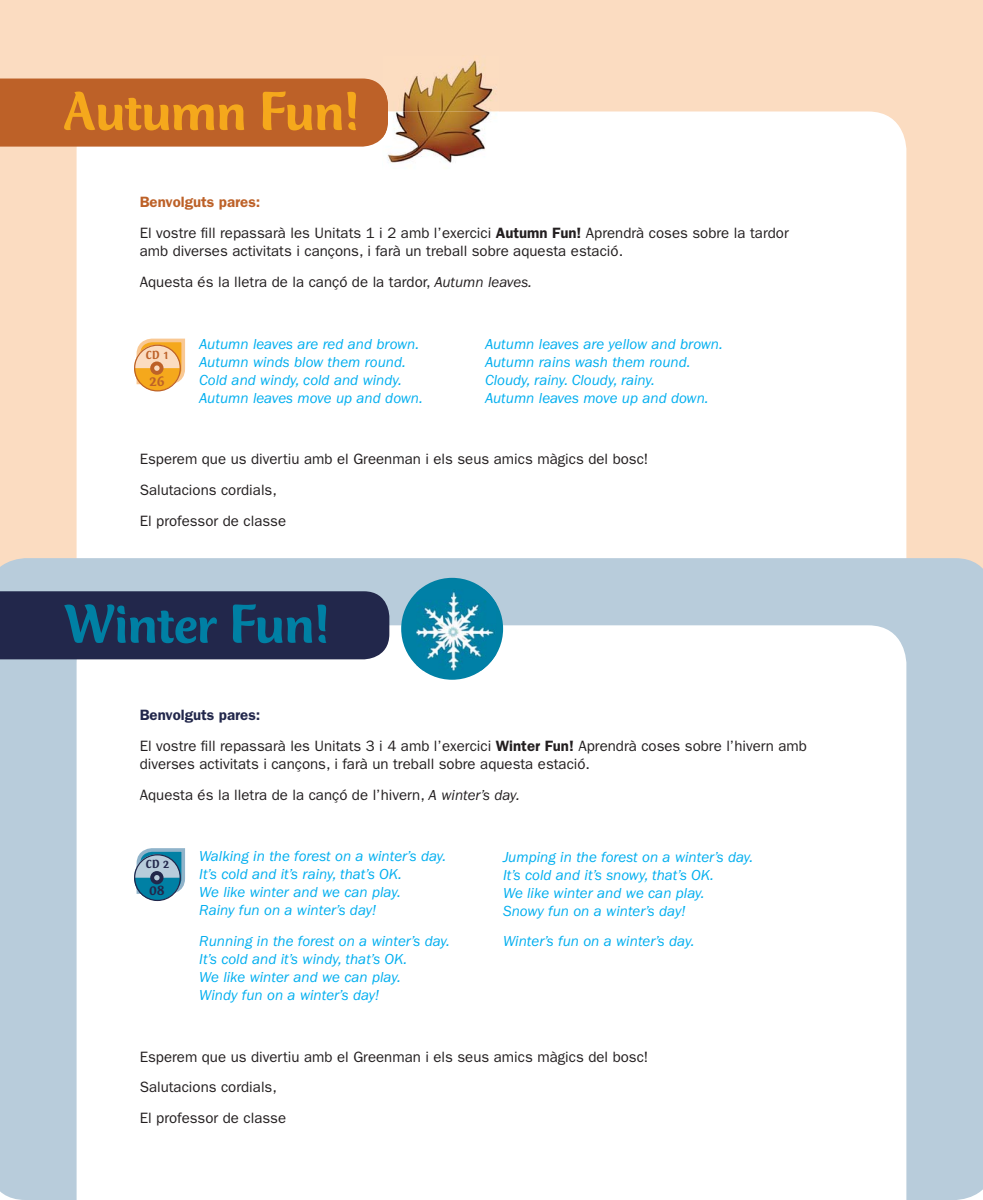
<style>
.page{position:relative;width:983px;height:1200px;background:#fff}
.page>*{position:absolute;margin:0;border:0;box-sizing:border-box;transform-origin:0 0}
.t1{font:500 57px "Club Type Std";letter-spacing:-.01em;color:#f5a81c}
.t2{font:500 57px "Club Type Std";letter-spacing:-.01em;color:#0080a4}
.t3{font:15px/30.8px "ITC Franklin Gothic Std";color:#231f20}
.t4{font:italic 15px/18px "ITC Franklin Gothic Std";color:#00aeef}
.t5{font:500 14.7px "Club Type Std";color:#bd6128}
.t6{font:500 14.7px "Club Type Std";color:#22274b}
.t7{font:500 12.15px "Club Type Std";color:#bd6128}
.t8{font:500 12.15px "Club Type Std";color:#22274b}
.s1{font-weight:600;color:#bd6128}
.s2{font-weight:600}
.s3{font-style:italic}
.s4{font-weight:600;color:#22274b}
</style>
<div class="page">
<div style="left:0;top:0;width:982px;height:558px;background:#fbdcc1"></div>
<div style="left:77px;top:111px;width:829px;height:568px;background:#fff;border-radius:38px"></div>
<div style="left:0;top:558px;width:982px;height:641px;background:#b8ccdb"></div>
<svg style="left:77px;top:625px;width:829px;height:574px"></svg>
<div style="left:0;top:78px;width:382px;height:68px;background:#bd6128"></div>
<img style="left:382px;top:55px;width:117px;height:108px">
<img style="left:382px;top:87px;width:6px;height:51px">
<svg style="left:134px;top:345px;width:46px;height:46px"></svg>
<svg style="left:134px;top:338px;width:51px;height:48px;background:#f3bf77"></svg>
<div style="left:134px;top:344px;width:47px;height:47px;border:1px solid #bd6128;border-radius:50%"></div>
<div style="left:0;top:591px;width:389px;height:68px;background:#22274b"></div>
<div style="left:401px;top:577px;width:102px;height:102px;background:#0080a4;border-radius:50%"></div>
<img style="left:416px;top:589px;width:80px;height:81px">
<div style="left:134px;top:854px;width:46px;height:46px;background:#0080a4;border-radius:50%"></div>
<svg style="left:134px;top:846px;width:53px;height:49px"></svg>
<div style="left:134px;top:854px;width:47px;height:46px;border:1px solid #22274b;border-radius:50%"></div>
<h1 class="t1" style="left:63px;top:89px;width:297px">Autumn Fun!</h1>
<p class="t3" style="left:140px;top:188px;width:650px"><span class="s1">Benvolguts pares:<br></span>El vostre fill repassarà les Unitats 1 i 2 amb l’exercici <span class="s2">Autumn Fun!</span> Aprendrà coses sobre la tardor</p>
<p class="t3" style="left:140px;top:237px;width:485px">amb diverses activitats i cançons, i farà un treball sobre aquesta estació.<br>Aquesta és la lletra de la cançó de la tardor, <span class="s3">Autumn leaves.</span></p>
<p class="t7" style="left:146px;top:350px;width:25px">CD 1</p>
<p class="t5" style="left:149px;top:375px;width:16px">26</p>
<p class="t4" style="left:199px;top:335px;width:225px">Autumn leaves are red and brown.<br>Autumn winds blow them round.<br>Cold and windy, cold and windy.<br>Autumn leaves move up and down.</p>
<p class="t4" style="left:485px;top:336px;width:239px">Autumn leaves are yellow and brown.<br>Autumn rains wash them round.<br>Cloudy, rainy. Cloudy, rainy.<br>Autumn leaves move up and down.</p>
<p class="t3" style="left:140px;top:444px;width:510px">Esperem que us divertiu amb el Greenman i els seus amics màgics del bosc!<br>Salutacions cordials,<br>El professor de classe</p>
<h1 class="t2" style="left:65px;top:601px;width:266px">Winter Fun!</h1>
<p class="t3" style="left:140px;top:700px;width:668px"><span class="s4">Benvolguts pares:<br></span>El vostre fill repassarà les Unitats 3 i 4 amb l’exercici <span class="s2">Winter Fun!</span> Aprendrà coses sobre l’hivern amb</p>
<p class="t3" style="left:140px;top:749px;width:452px">diverses activitats i cançons, i farà un treball sobre aquesta estació.<br>Aquesta és la lletra de la cançó de l’hivern, <span class="s3">A winter’s day.</span></p>
<p class="t8" style="left:146px;top:859px;width:25px">CD 2</p>
<p class="t6" style="left:149px;top:884px;width:16px">08</p>
<p class="t4" style="left:199px;top:848px;width:248px">Walking in the forest on a winter’s day.<br>It’s cold and it’s rainy, that’s OK.<br>We like winter and we can play.<br>Rainy fun on a winter’s day!</p>
<p class="t4" style="left:199px;top:932px;width:252px">Running in the forest on a winter’s day.<br>It’s cold and it’s windy, that’s OK.<br>We like winter and we can play.<br>Windy fun on a winter’s day!</p>
<p class="t4" style="left:503px;top:848px;width:252px">Jumping in the forest on a winter’s day.<br>It’s cold and it’s snowy, that’s OK.<br>We like winter and we can play.<br>Snowy fun on a winter’s day!</p>
<p class="t4" style="left:503px;top:933px;width:193px">Winter’s fun on a winter’s day.</p>
<p class="t3" style="left:140px;top:1041px;width:510px">Esperem que us divertiu amb el Greenman i els seus amics màgics del bosc!<br>Salutacions cordials,<br>El professor de classe</p>
</div>
